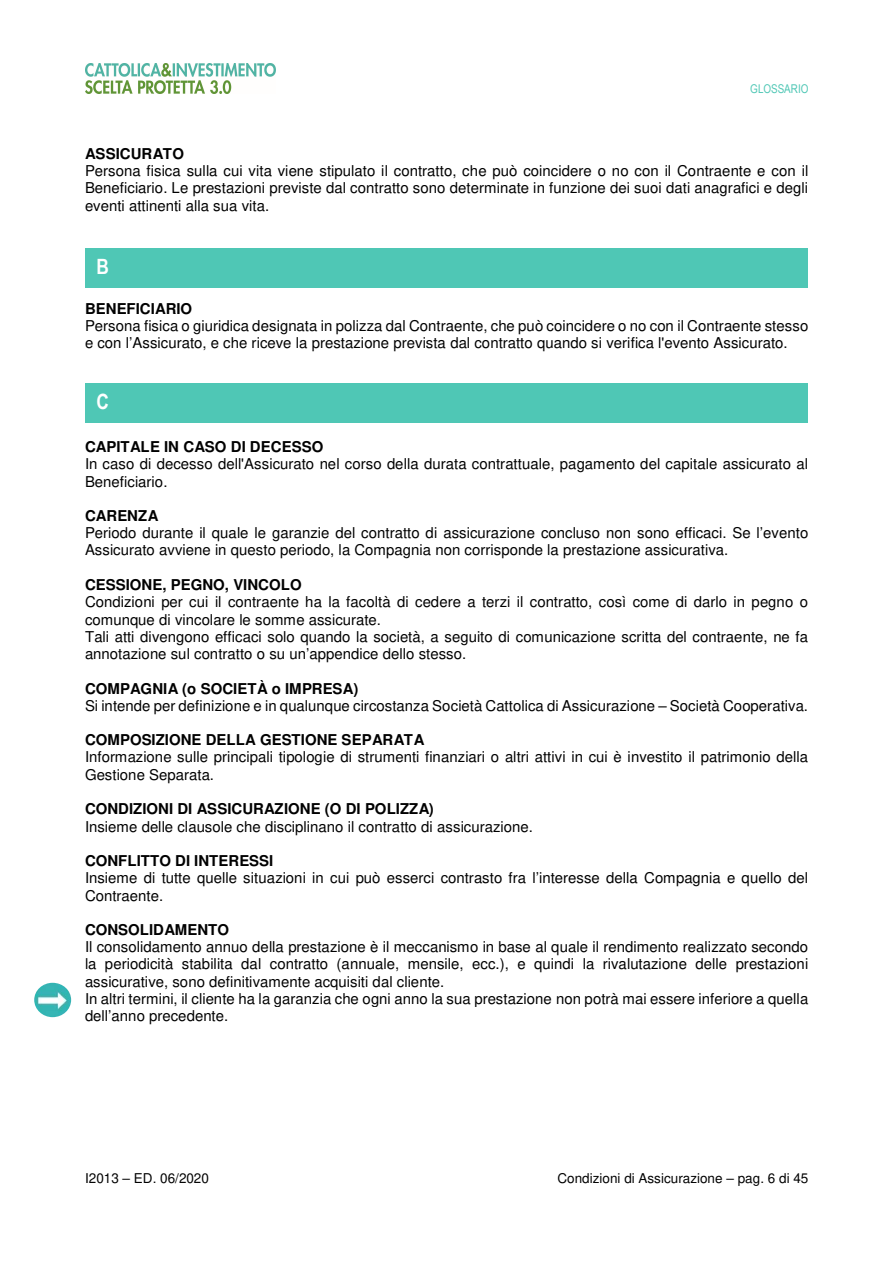
<style>
.page{position:relative;width:893px;height:1263px;background:#fff}
.page>*{position:absolute;margin:0;border:0;box-sizing:border-box;transform-origin:0 0}
.t1{font:700 21px "Arial Narrow";color:#fff}
.t2{font:15px/17.2px "Helvetica";color:#000}
.t3{font:700 15px "Helvetica";color:#000}
.t4{font:13.5px "Helvetica";letter-spacing:.005em;color:#000}
.t5{font:12px "Arial Narrow";color:#4fc7b5}
</style>
<div class="page">
<img style="left:85px;top:64px;width:190px;height:30px">
<img style="left:34px;top:983px;width:37px;height:34px;border-radius:50%">
<div style="left:85px;top:248px;width:722px;height:40px;background:#4fc7b5"></div>
<div style="left:85px;top:384px;width:722px;height:39px;background:#4fc7b5"></div>
<p class="t5" style="left:750px;top:85px;width:60px">GLOSSARIO</p>
<p class="t3" style="left:85px;top:145px;width:100px">ASSICURATO</p>
<p class="t2" style="left:85px;top:162px;width:724px;text-align:justify">Persona fisica sulla cui vita viene stipulato il contratto, che può coincidere o no con il Contraente e con il Beneficiario. Le prestazioni previste dal contratto sono determinate in funzione dei suoi dati anagrafici e degli eventi attinenti alla sua vita.</p>
<h1 class="t1" style="left:96px;top:258px;width:14px">B</h1>
<p class="t3" style="left:85px;top:300px;width:109px">BENEFICIARIO</p>
<p class="t2" style="left:85px;top:317px;width:724px">Persona fisica o giuridica designata in polizza dal Contraente, che può coincidere o no con il Contraente stesso e con l’Assicurato, e che riceve la prestazione prevista dal contratto quando si verifica l'evento Assicurato.</p>
<h1 class="t1" style="left:96px;top:394px;width:14px">C</h1>
<p class="t3" style="left:85px;top:438px;width:240px">CAPITALE IN CASO DI DECESSO</p>
<p class="t2" style="left:85px;top:455px;width:724px">In caso di decesso dell'Assicurato nel corso della durata contrattuale, pagamento del capitale assicurato al<br>Beneficiario.</p>
<p class="t3" style="left:85px;top:507px;width:75px">CARENZA</p>
<p class="t2" style="left:85px;top:524px;width:724px">Periodo durante il quale le garanzie del contratto di assicurazione concluso non sono efficaci. Se l’evento<br>Assicurato avviene in questo periodo, la Compagnia non corrisponde la prestazione assicurativa.</p>
<p class="t3" style="left:85px;top:576px;width:218px">CESSIONE, PEGNO, VINCOLO</p>
<p class="t2" style="left:85px;top:593px;width:724px">Condizioni per cui il contraente ha la facoltà di cedere a terzi il contratto, così come di darlo in pegno o comunque di vincolare le somme assicurate.<br>Tali atti divengono efficaci solo quando la società, a seguito di comunicazione scritta del contraente, ne fa annotazione sul contratto o su un’appendice dello stesso.</p>
<p class="t3" style="left:85px;top:680px;width:275px">COMPAGNIA (o SOCIETÀ o IMPRESA)</p>
<p class="t2" style="left:85px;top:697px;width:724px">Si intende per definizione e in qualunque circostanza Società Cattolica di Assicurazione – Società Cooperativa.</p>
<p class="t3" style="left:85px;top:731px;width:341px">COMPOSIZIONE DELLA GESTIONE SEPARATA</p>
<p class="t2" style="left:85px;top:748px;width:724px">Informazione sulle principali tipologie di strumenti finanziari o altri attivi in cui è investito il patrimonio della<br>Gestione Separata.</p>
<p class="t3" style="left:85px;top:800px;width:350px">CONDIZIONI DI ASSICURAZIONE (O DI POLIZZA)</p>
<p class="t2" style="left:85px;top:818px;width:449px">Insieme delle clausole che disciplinano il contratto di assicurazione.</p>
<p class="t3" style="left:85px;top:852px;width:190px">CONFLITTO DI INTERESSI</p>
<p class="t2" style="left:85px;top:869px;width:724px">Insieme di tutte quelle situazioni in cui può esserci contrasto fra l’interesse della Compagnia e quello del<br>Contraente.</p>
<p class="t3" style="left:85px;top:921px;width:146px">CONSOLIDAMENTO</p>
<p class="t2" style="left:85px;top:938px;width:724px">Il consolidamento annuo della prestazione è il meccanismo in base al quale il rendimento realizzato secondo la periodicità stabilita dal contratto (annuale, mensile, ecc.), e quindi la rivalutazione delle prestazioni assicurative, sono definitivamente acquisiti dal cliente.<br>In altri termini, il cliente ha la garanzia che ogni anno la sua prestazione non potrà mai essere inferiore a quella dell’anno precedente.</p>
<p class="t4" style="left:85px;top:1171px;width:125px">I2013 – ED. 06/2020</p>
<p class="t4" style="left:557px;top:1171px;width:252px">Condizioni di Assicurazione – pag. 6 di 45</p>
</div>
